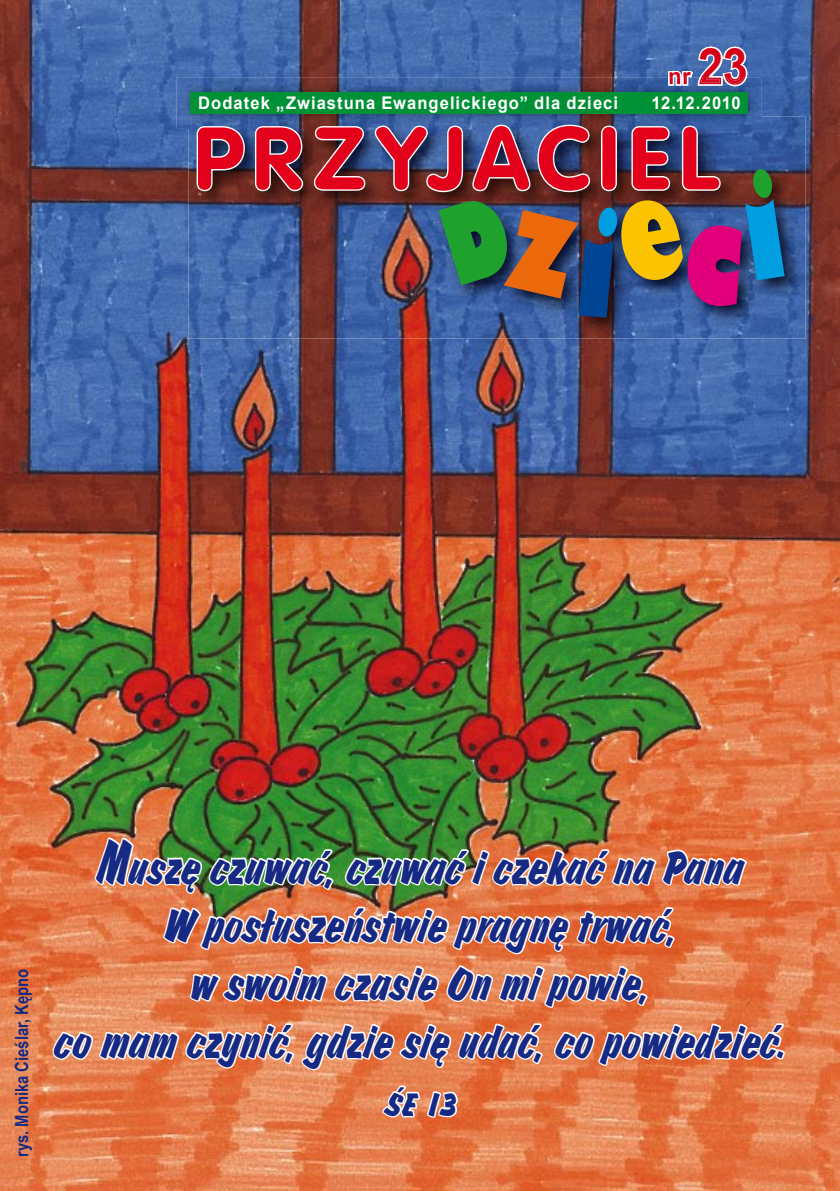
<style>
.page{position:relative;width:840px;height:1191px;background:#fff}
.page>*{position:absolute;margin:0;border:0;box-sizing:border-box;transform-origin:0 0}
.t1{font:700 50px "Arial";color:#d60019;scale:.9 1}
.t2{font:italic 48.4px/58px "Churchward Bru DEE";letter-spacing:.02em;color:#162983;text-align:center;scale:.83 1}
.t3{font:italic 34px "Churchward Bru DEE";color:#162983;scale:.91 1}
.t4{font:700 22px "Arial";color:#d60019}
.t5{font:700 18px "Arial Narrow";color:#162983}
.t6{font:700 17.4px "Arial";letter-spacing:.065em;color:#fff;scale:.95 1}
.s1{font-size:66px}
.s2{font-size:44px}
</style>
<div class="page">
<img style="left:0;top:0;width:839px;height:1191px">
<svg style="left:667px;top:47px;width:80px;height:30px"></svg>
<img style="left:177px;top:77px;width:583px;height:51px">
<img style="left:667px;top:77px;width:23px;height:9px">
<img style="left:669px;top:77px;width:21px;height:7px">
<img style="left:697px;top:77px;width:49px;height:9px">
<img style="left:699px;top:77px;width:46px;height:8px">
<div style="left:190px;top:92px;width:557px;height:21px;background:#009036"></div>
<img style="left:188px;top:117px;width:617px;height:221px">
<img style="left:188px;top:117px;width:572px;height:11px">
<svg style="left:196px;top:125px;width:49px;height:67px;background:#a62c3f"></svg>
<svg style="left:254px;top:125px;width:50px;height:67px;background:#b22b40"></svg>
<svg style="left:313px;top:125px;width:53px;height:66px;background:#a42f3f"></svg>
<img style="left:374px;top:124px;width:410px;height:194px">
<svg style="left:51px;top:836px;width:735px;height:296px;background:#de9268"></svg>
<p class="t4" style="left:667px;top:62px;width:24px">nr</p>
<p class="t1" style="left:697px;top:34px;width:56px">23</p>
<p class="t6" style="left:198px;top:91px;width:443px">Dodatek „Zwiastuna Ewangelickiego” dla dzieci</p>
<p class="t6" style="left:651px;top:91px;width:95px">12.12.2010</p>
<p class="t5" style="left:8px;top:1157px;width:189px;rotate:-90deg">rys. Monika Cieślar, Kępno</p>
<p class="t2" style="left:56px;top:838px;width:883px"><span class="s1">M</span>uszę czuwać, czuwać i czekać na Pana<br>W posłuszeństwie pragnę trwać,<br>w swoim czasie On mi powie,<br>co mam czynić, gdzie się udać, co powiedzieć<span class="s2">.</span></p>
<p class="t3" style="left:386px;top:1084px;width:79px">ŚE 13</p>
</div>
